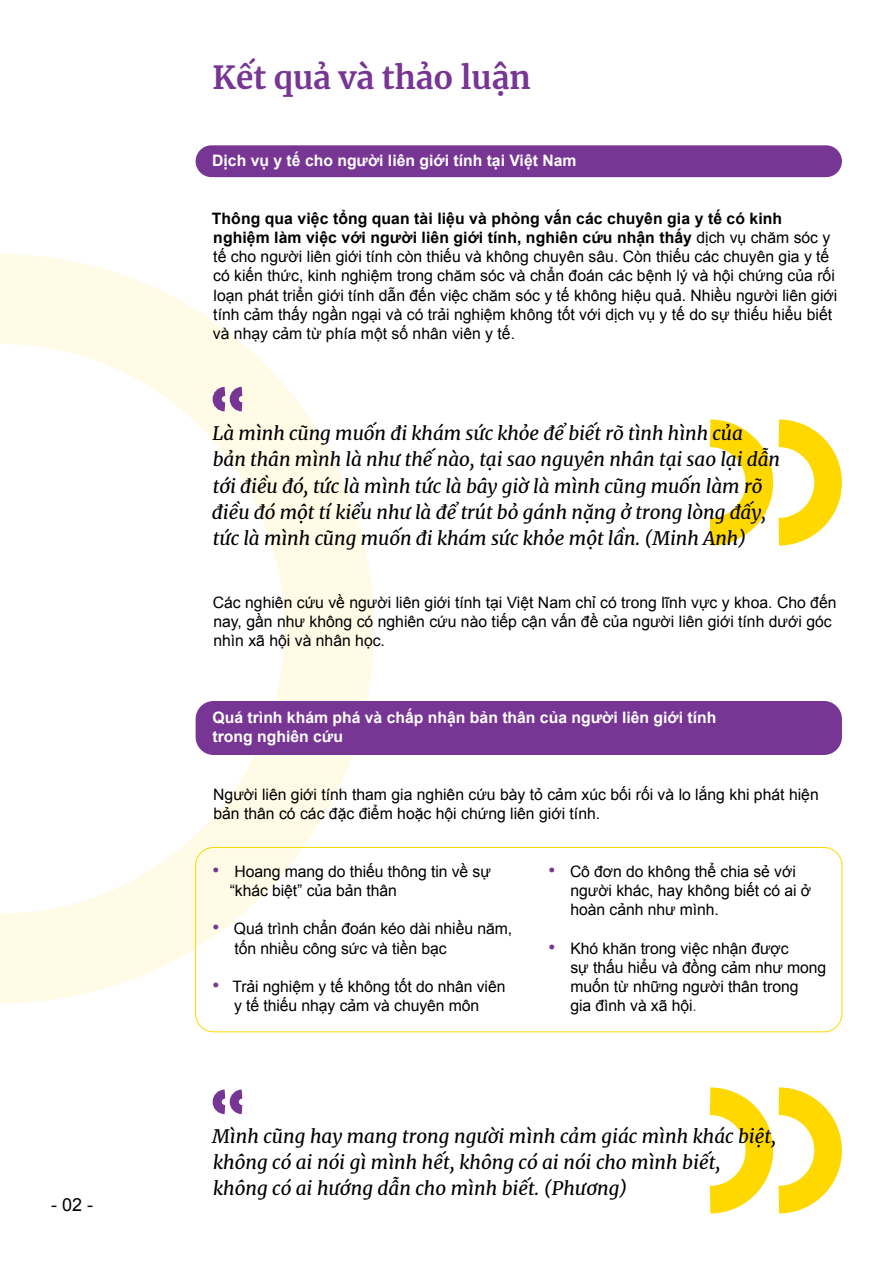
<style>
.page{position:relative;width:893px;height:1263px;background:#fff}
.page>*{position:absolute;margin:0;border:0;box-sizing:border-box;transform-origin:0 0}
.t1{font:700 31.5px "Merriweather";color:#773594}
.t2{font:italic 18.75px/26.2px "Merriweather";letter-spacing:-.005em;color:#000}
.t3{font:18px "Arial";color:#000}
.t4{font:15.75px/19.2px "Arial";color:#000}
.t5{font:700 15.75px/19.2px "Arial";color:#fff}
.s1{font-weight:700}
.s2{font-size:19.5px;color:#773594}
.s3{color:#773594}
</style>
<div class="page">
<svg style="left:0;top:254px;width:374px;height:749px"></svg>
<div style="left:195px;top:847px;width:647px;height:185px;border:1px solid #ffd800;border-radius:18px"></div>
<div style="left:196px;top:145px;width:646px;height:32px;background:#773594;border-radius:16px"></div>
<div style="left:196px;top:701px;width:646px;height:54px;background:#773594;border-radius:18px"></div>
<svg style="left:709px;top:419px;width:133px;height:127px"></svg>
<svg style="left:208px;top:382px;width:43px;height:34px"></svg>
<svg style="left:709px;top:1087px;width:133px;height:127px"></svg>
<svg style="left:212px;top:1089px;width:31px;height:26px"></svg>
<p class="t3" style="left:51px;top:1193px;width:44px">- 02 -</p>
<h1 class="t1" style="left:213px;top:56px;width:320px">Kết quả và thảo luận</h1>
<p class="t5" style="left:212px;top:152px;width:366px">Dịch vụ y tế cho người liên giới tính tại Việt Nam</p>
<p class="t4" style="left:212px;top:209px;width:627px"><span class="s1">Thông qua việc tổng quan tài liệu và phỏng vấn các chuyên gia y tế có kinh nghiệm làm việc với người liên giới tính, nghiên cứu nhận thấy</span> dịch vụ chăm sóc y tế cho người liên giới tính còn thiếu và không chuyên sâu. Còn thiếu các chuyên gia y tế có kiến thức, kinh nghiệm trong chăm sóc và chẩn đoán các bệnh lý và hội chứng của rối loạn phát triển giới tính dẫn đến việc chăm sóc y tế không hiệu quả. Nhiều người liên giới tính cảm thấy ngần ngại và có trải nghiệm không tốt với dịch vụ y tế do sự thiếu hiểu biết và nhạy cảm từ phía một số nhân viên y tế.</p>
<p class="t2" style="left:212px;top:420px;width:570px">Là mình cũng muốn đi khám sức khỏe để biết rõ tình hình của<br>bản thân mình là như thế nào, tại sao nguyên nhân tại sao lại dẫn tới điều đó, tức là mình tức là bây giờ là mình cũng muốn làm rõ điều đó một tí kiểu như là để trút bỏ gánh nặng ở trong lòng đấy, tức là mình cũng muốn đi khám sức khỏe một lần. (Minh Anh)</p>
<p class="t4" style="left:213px;top:593px;width:625px">Các nghiên cứu về người liên giới tính tại Việt Nam chỉ có trong lĩnh vực y khoa. Cho đến nay, gần như không có nghiên cứu nào tiếp cận vấn đề của người liên giới tính dưới góc nhìn xã hội và nhân học.</p>
<p class="t5" style="left:213px;top:708px;width:505px">Quá trình khám phá và chấp nhận bản thân của người liên giới tính trong nghiên cứu</p>
<p class="t4" style="left:213px;top:785px;width:607px">Người liên giới tính tham gia nghiên cứu bày tỏ cảm xúc bối rối và lo lắng khi phát hiện bản thân có các đặc điểm hoặc hội chứng liên giới tính.</p>
<p class="t4" style="left:230px;top:862px;width:263px;text-indent:-17px"><span class="s2">•</span> Hoang mang do thiếu thông tin về sự “khác biệt” của bản thân</p>
<p class="t4" style="left:235px;top:919px;width:279px;text-indent:-22px"><span class="s2">•</span> Quá trình chẩn đoán kéo dài nhiều năm, tốn nhiều công sức và tiền bạc</p>
<p class="t4" style="left:213px;top:977px;width:294px;text-align:center"><span class="s2">•</span> Trải nghiệm y tế không tốt do nhân viên y tế thiếu nhạy cảm và chuyên môn</p>
<p class="t4" style="left:571px;top:862px;width:242px;text-indent:-22px"><span class="s2">•</span> Cô đơn do không thể chia sẻ với người khác, hay không biết có ai ở hoàn cảnh như mình.</p>
<p class="t4" style="left:570px;top:938px;width:257px;text-indent:-22px"><span class="s2">•</span> Khó khăn trong việc nhận được<br>sự thấu hiểu và đồng cảm như mong muốn từ những người thân trong<br>gia đình và xã hội<span class="s3">.</span></p>
<p class="t2" style="left:212px;top:1122px;width:566px">Mình cũng hay mang trong người mình cảm giác mình khác biệt, không có ai nói gì mình hết, không có ai nói cho mình biết, không có ai hướng dẫn cho mình biết. (Phương)</p>
</div>
